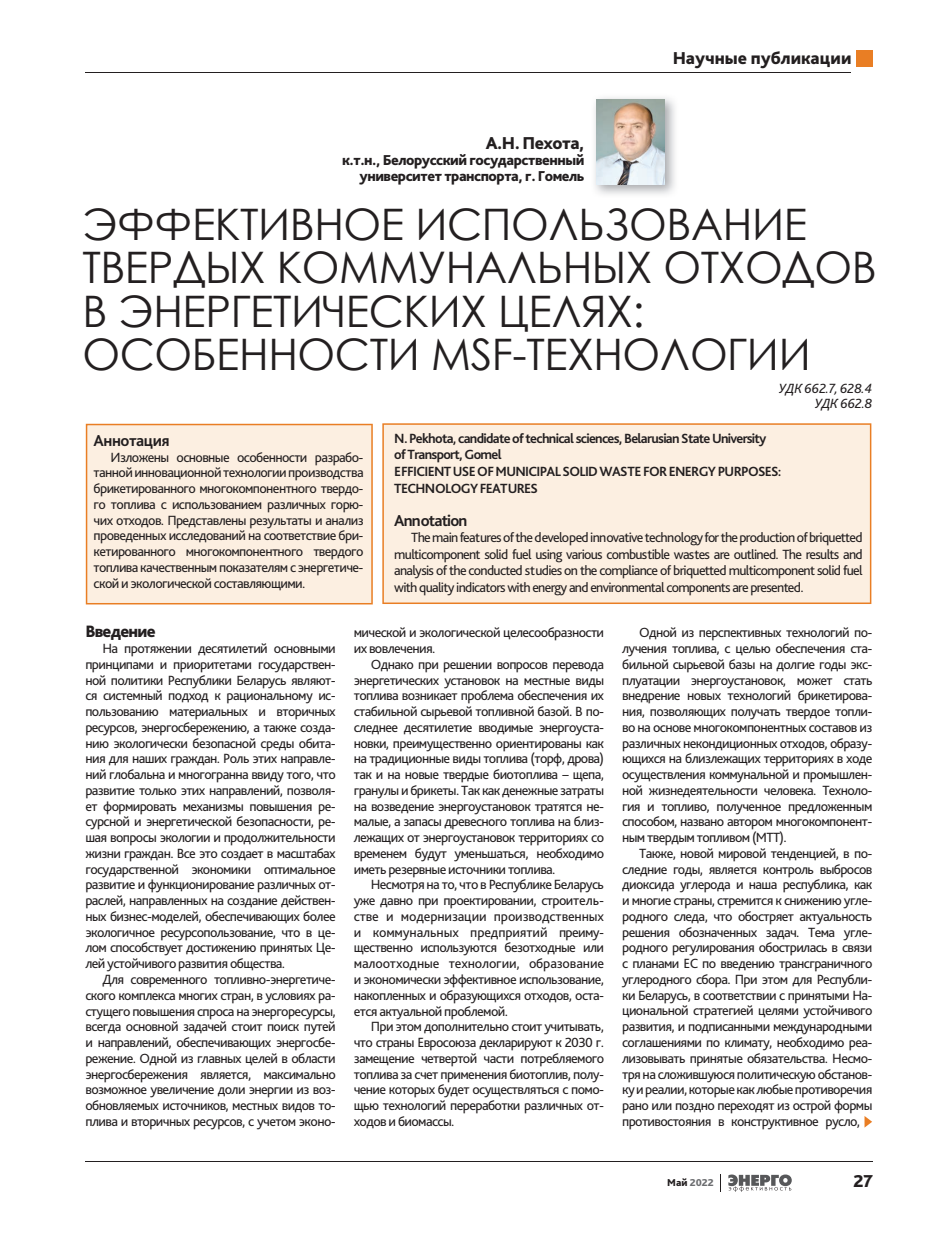
<style>
.page{position:relative;width:936px;height:1234px;background:#fff}
.page>*{position:absolute;margin:0;border:0;box-sizing:border-box;transform-origin:0 0}
.t1{font:43.35px/43.3px "Century Gothic";letter-spacing:-.01em;color:#231f20}
.t2{font:800 18px "Bliss Pro";color:#231f20}
.t3{font:800 17.25px "Bliss Pro";letter-spacing:-.045em;color:#231f20}
.t4{font:700 16.5px "Bliss Pro";letter-spacing:-.05em;color:#231f20}
.t5{font:700 16.5px "Bliss Pro";letter-spacing:-.03em;color:#231f20}
.t6{font:800 15px/15.8px "Bliss Pro";letter-spacing:-.03em;color:#231f20;text-align:right}
.t7{font:13.95px/15.8px "Bliss Pro";letter-spacing:-.045em;color:#231f20;text-align:justify}
.t8{font:700 13.95px/16.5px "Bliss Pro";letter-spacing:-.05em;color:#231f20}
.t9{font:italic 13.95px/15.8px "Bliss Pro";letter-spacing:-.03em;color:#231f20;text-align:right}
.t10{font:800 10.5px "Bliss Pro";color:#6c6d70}
.s1{color:#231f20}
</style>
<div class="page">
<svg style="left:720px;top:1174px;width:1px;height:17px"></svg>
<hr style="left:85px;top:1160px;width:787px;height:1px;background:#231f20">
<hr style="left:85px;top:72px;width:765px;height:1px;background:#231f20">
<svg style="left:728px;top:1174px;width:63px;height:17px"></svg>
<div style="left:86px;top:423px;width:287px;height:181px;background:#fcefe1"></div>
<div style="left:382px;top:423px;width:489px;height:181px;background:#fcefe1"></div>
<img style="left:594px;top:97px;width:81px;height:98px">
<img style="left:596px;top:99px;width:68px;height:85px">
<svg style="left:864px;top:1116px;width:8px;height:11px"></svg>
<div style="left:856px;top:50px;width:17px;height:16px;background:#e97e24"></div>
<p class="t2" style="left:672px;top:47px;width:180px">Научные публикации</p>
<p class="t2" style="left:486px;top:132px;width:100px">А.Н. Пехота,</p>
<p class="t6" style="left:342px;top:152px;width:244px">к.т.н., Белорусский государственный университет транспорта, г. Гомель</p>
<h1 class="t1" style="left:82px;top:202px;width:795px">ЭФФЕКТИВНОЕ ИСПОЛЬЗОВАНИЕ<br>ТВЕРДЫХ КОММУНАЛЬНЫХ ОТХОДОВ<br>В ЭНЕРГЕТИЧЕСКИХ ЦЕЛЯХ:<br>ОСОБЕННОСТИ MSF-ТЕХНОЛОГИИ</h1>
<p class="t9" style="left:778px;top:380px;width:95px">УДК 662.7, 628.4<br>УДК 662.8</p>
<p class="t5" style="left:94px;top:430px;width:78px">Аннотация</p>
<p class="t7" style="left:94px;top:448px;width:271px;text-indent:17px">Изложены основные особенности разрабо&shy;танной инновационной технологии производства брикетированного многокомпонентного твердо&shy;го топлива с использованием различных горю&shy;чих отходов. Представлены результаты и анализ проведенных исследований на соответствие бри&shy;кетированного многокомпонентного твердого топлива качественным показателям с энергетиче&shy;ской и экологической составляющими.</p>
<p class="t8" style="left:394px;top:429px;width:389px">N. Pekhota, candidate of technical sciences, Belarusian State University of Transport, Gomel<br>EFFICIENT USE OF MUNICIPAL SOLID WASTE FOR ENERGY PURPOSES:<br>TECHNOLOGY FEATURES</p>
<p class="t4" style="left:394px;top:509px;width:75px">Annotation</p>
<p class="t7" style="left:394px;top:528px;width:470px;line-height:16.5px;text-indent:17px">The main features of the developed innovative technology for the production of briquetted multicomponent solid fuel using various combustible wastes are outlined. The results and analysis of the conducted studies on the compliance of briquetted multicomponent solid fuel with quality indicators with energy and environmental components are presented.</p>
<p class="t3" style="left:85px;top:620px;width:72px">Введение</p>
<p class="t7" style="left:85px;top:640px;width:252px;text-indent:17px">На протяжении десятилетий основными принципами и приоритетами государствен&shy;ной политики Республики Беларусь являют&shy;ся системный подход к рациональному ис&shy;пользованию материальных и вторичных ресурсов, энергосбережению, а также созда&shy;нию экологически безопасной среды обита&shy;ния для наших граждан. Роль этих направле&shy;ний глобальна и многогранна ввиду того, что развитие только этих направлений, позволя&shy;ет формировать механизмы повышения ре&shy;сурсной и энергетической безопасности, ре&shy;шая вопросы экологии и продолжительности жизни граждан. Все это создает в масштабах государственной экономики оптимальное развитие и функционирование различных от&shy;раслей, направленных на создание действен&shy;ных бизнес-моделей, обеспечивающих более экологичное ресурсопользование, что в це&shy;лом способствует достижению принятых Це&shy;лей устойчивого развития общества.</p>
<p class="t7" style="left:85px;top:970px;width:252px;text-indent:17px">Для современного топливно-энергетиче&shy;ского комплекса многих стран, в условиях ра&shy;стущего повышения спроса на энергоресурсы, всегда основной задачей стоит поиск путей и направлений, обеспечивающих энергосбе&shy;режение. Одной из главных целей в области энергосбережения является, максимально возможное увеличение доли энергии из воз&shy;обновляемых источников, местных видов то&shy;плива и вторичных ресурсов, с учетом эконо-</p>
<p class="t7" style="left:354px;top:624px;width:252px">мической и экологической целесообразности их вовлечения.</p>
<p class="t7" style="left:354px;top:655px;width:252px;text-indent:17px">Однако при решении вопросов перевода энергетических установок на местные виды топлива возникает проблема обеспечения их стабильной сырьевой топливной базой. В по&shy;следнее десятилетие вводимые энергоуста&shy;новки, преимущественно ориентированы как на традиционные виды топлива (торф, дрова) так и на новые твердые биотоплива – щепа, гранулы и брикеты. Так как денежные затраты на возведение энергоустановок тратятся не&shy;малые, а запасы древесного топлива на близ&shy;лежащих от энергоустановок территориях со временем будут уменьшаться, необходимо иметь резервные источники топлива.</p>
<p class="t7" style="left:354px;top:876px;width:252px;text-indent:17px">Несмотря на то, что в Республике Беларусь уже давно при проектировании, строитель&shy;стве и модернизации производственных и коммунальных предприятий преиму&shy;щественно используются безотходные или малоотходные технологии, образование и экономически эффективное использование, накопленных и образующихся отходов, оста&shy;ется актуальной проблемой.</p>
<p class="t7" style="left:354px;top:1018px;width:252px;text-indent:17px">При этом дополнительно стоит учитывать, что страны Евросоюза декларируют к 2030 г. замещение четвертой части потребляемого топлива за счет применения биотоплив, полу&shy;чение которых будет осуществляться с помо&shy;щью технологий переработки различных от&shy;ходов и биомассы.</p>
<p class="t7" style="left:622px;top:624px;width:252px;text-indent:17px">Одной из перспективных технологий по&shy;лучения топлива, с целью обеспечения ста&shy;бильной сырьевой базы на долгие годы экс&shy;плуатации энергоустановок, может стать внедрение новых технологий брикетирова&shy;ния, позволяющих получать твердое топли&shy;во на основе многокомпонентных составов из различных некондиционных отходов, образу&shy;ющихся на близлежащих территориях в ходе осуществления коммунальной и промышлен&shy;ной жизнедеятельности человека. Техноло&shy;гия и топливо, полученное предложенным способом, названо автором многокомпонент&shy;ным твердым топливом (МТТ).</p>
<p class="t7" style="left:622px;top:844px;width:252px;text-indent:17px">Также, новой мировой тенденцией, в по&shy;следние годы, является контроль выбросов диоксида углерода и наша республика, как и многие страны, стремится к снижению угле&shy;родного следа, что обостряет актуальность решения обозначенных задач. Тема угле&shy;родного регулирования обострилась в связи с планами ЕС по введению трансграничного углеродного сбора. При этом для Республи&shy;ки Беларусь, в соответствии с принятыми На&shy;циональной стратегией целями устойчивого развития, и подписанными международными соглашениями по климату, необходимо реа&shy;лизовывать принятые обязательства. Несмо&shy;тря на сложившуюся политическую обстанов&shy;ку и реалии, которые как любые противоречия рано или поздно переходят из острой формы противостояния в конструктивное русло,</p>
<p class="t10" style="left:667px;top:1175px;width:48px"><span class="s1">Май</span> 2022</p>
<p class="t2" style="left:853px;top:1169px;width:21px">27</p>
</div>
